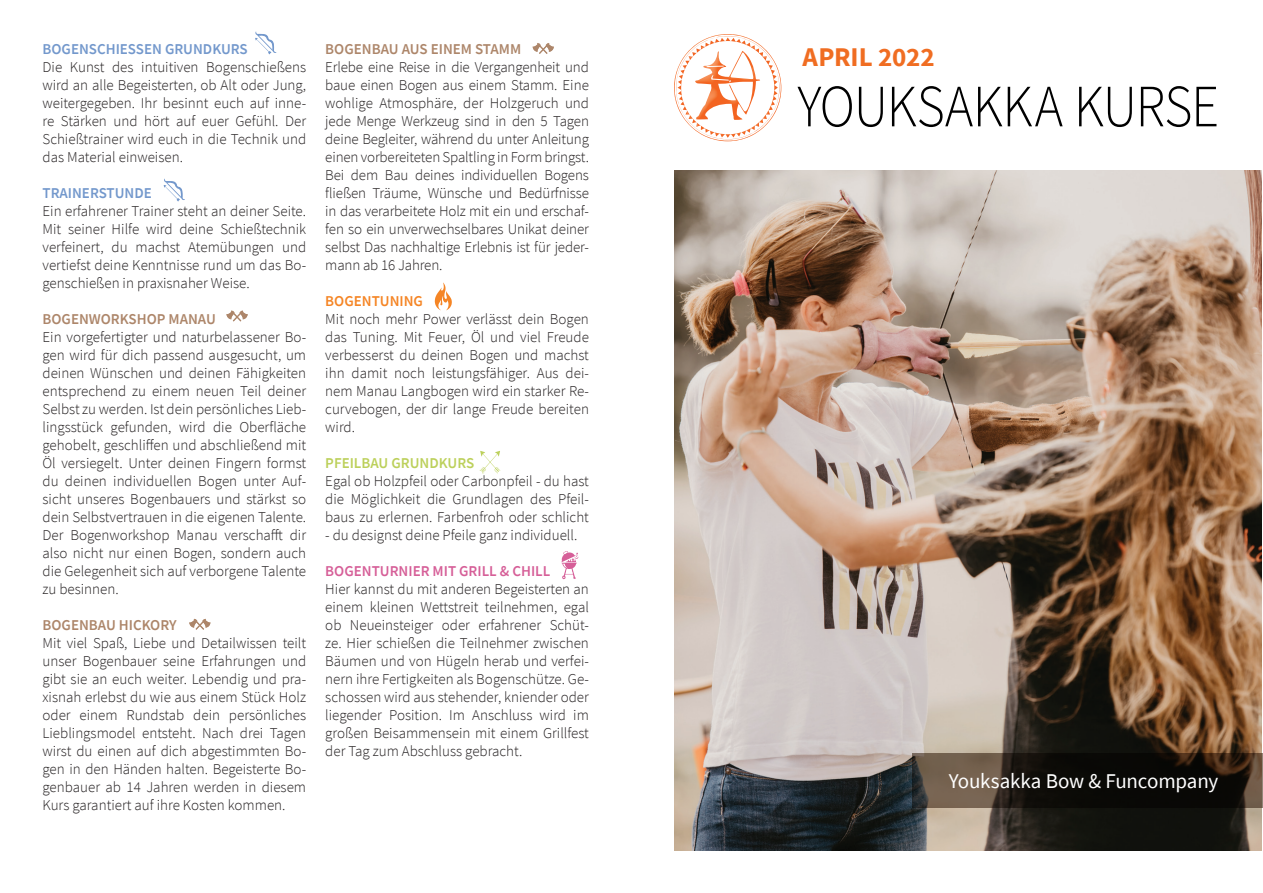
<style>
.page{position:relative;width:1263px;height:893px;background:#fff}
.page>*{position:absolute;margin:0;border:0;box-sizing:border-box;transform-origin:0 0}
.t1{font:300 60px "Source Sans Pro";letter-spacing:-.015em;color:#000;scale:.9 1}
.t2{font:700 27px "Source Sans Pro";letter-spacing:-.005em;color:#f06d22}
.t3{font:21px "Source Sans Pro";letter-spacing:-.01em;color:#fff}
.t4{font:300 15px/18px "Source Sans Pro";color:#231f20;text-align:justify}
.t5{font:600 15px "Source Sans Pro";color:#ad866a}
.t6{font:600 15px "Source Sans Pro";color:#7398cc}
.t7{font:600 15px "Source Sans Pro";color:#d65f98}
.t8{font:600 15px "Source Sans Pro";color:#bcd05b}
.t9{font:600 15px "Source Sans Pro";color:#f58525}
</style>
<div class="page">
<img style="left:674px;top:170px;width:588px;height:680px">
<svg style="left:912px;top:753px;width:351px;height:55px;background:#2b241c"></svg>
<img style="left:697px;top:34px;width:62px;height:10px">
<img style="left:674px;top:63px;width:6px;height:39px">
<img style="left:775px;top:63px;width:6px;height:43px">
<img style="left:712px;top:139px;width:31px;height:2px">
<img style="left:698px;top:36px;width:60px;height:10px">
<img style="left:775px;top:65px;width:4px;height:38px">
<img style="left:701px;top:38px;width:54px;height:10px">
<img style="left:698px;top:47px;width:6px;height:4px">
<img style="left:751px;top:47px;width:6px;height:4px">
<svg style="left:680px;top:44px;width:18px;height:24px"></svg>
<svg style="left:757px;top:44px;width:18px;height:24px"></svg>
<img style="left:677px;top:68px;width:9px;height:42px">
<img style="left:770px;top:68px;width:8px;height:41px">
<img style="left:679px;top:103px;width:98px;height:36px">
<img style="left:695px;top:51px;width:65px;height:69px">
<img style="left:676px;top:67px;width:4px;height:38px">
<svg style="left:533px;top:43px;width:21px;height:11px"></svg>
<svg style="left:255px;top:31px;width:21px;height:24px"></svg>
<svg style="left:435px;top:282px;width:17px;height:28px"></svg>
<svg style="left:163px;top:179px;width:22px;height:23px"></svg>
<svg style="left:226px;top:310px;width:22px;height:12px"></svg>
<svg style="left:189px;top:618px;width:22px;height:12px"></svg>
<svg style="left:479px;top:451px;width:22px;height:23px"></svg>
<svg style="left:561px;top:551px;width:17px;height:28px"></svg>
<p class="t6" style="left:43px;top:39px;width:207px">BOGENSCHIESSEN GRUNDKURS</p>
<p class="t4" style="left:43px;top:58px;width:265px">Die Kunst des intuitiven Bogenschießens wird an alle Begeisterten, ob Alt oder Jung, weitergegeben. Ihr besinnt euch auf inne&shy;re Stärken und hört auf euer Gefühl. Der Schießtrainer wird euch in die Technik und das Material einweisen.</p>
<p class="t6" style="left:43px;top:183px;width:111px">TRAINERSTUNDE</p>
<p class="t4" style="left:43px;top:202px;width:265px">Ein erfahrener Trainer steht an deiner Seite.<br>Mit seiner Hilfe wird deine Schießtechnik verfeinert, du machst Atemübungen und vertiefst deine Kenntnisse rund um das Bo&shy;genschießen in praxisnaher Weise.</p>
<p class="t5" style="left:43px;top:309px;width:175px">BOGENWORKSHOP MANAU</p>
<p class="t4" style="left:43px;top:328px;width:265px">Ein vorgefertigter und naturbelassener Bo&shy;gen wird für dich passend ausgesucht, um deinen Wünschen und deinen Fähigkeiten entsprechend zu einem neuen Teil deiner Selbst zu werden. Ist dein persönliches Lieb&shy;lingsstück gefunden, wird die Oberfläche gehobelt, geschliffen und abschließend mit Öl versiegelt. Unter deinen Fingern formst du deinen individuellen Bogen unter Auf&shy;sicht unseres Bogenbauers und stärkst so dein Selbstvertrauen in die eigenen Talente.<br>Der Bogenworkshop Manau verschafft dir also nicht nur einen Bogen, sondern auch die Gelegenheit sich auf verborgene Talente zu besinnen.</p>
<p class="t5" style="left:43px;top:615px;width:136px">BOGENBAU H ICKORY</p>
<p class="t4" style="left:43px;top:634px;width:265px">Mit viel Spaß, Liebe und Detailwissen teilt unser Bogenbauer seine Erfahrungen und gibt sie an euch weiter. Lebendig und pra&shy;xisnah erlebst du wie aus einem Stück Holz oder einem Rundstab dein persönliches Lieblingsmodel entsteht. Nach drei Tagen wirst du einen auf dich abgestimmten Bo&shy;gen in den Händen halten. Begeisterte Bo&shy;genbauer ab 14 Jahren werden in diesem Kurs garantiert auf ihre Kosten kommen.</p>
<p class="t5" style="left:325px;top:39px;width:185px">BOGENBAU AUS EINEM STAMM</p>
<p class="t4" style="left:325px;top:58px;width:265px">Erlebe eine Reise in die Vergangenheit und baue einen Bogen aus einem Stamm. Eine wohlige Atmosphäre, der Holzgeruch und jede Menge Werkzeug sind in den 5 Tagen deine Begleiter, während du unter Anleitung einen vorbereiteten Spaltling in Form bringst.<br>Bei dem Bau deines individuellen Bogens fließen Träume, Wünsche und Bedürfnisse in das verarbeitete Holz mit ein und erschaf&shy;fen so ein unverwechselbares Unikat deiner selbst Das nachhaltige Erlebnis ist für jeder&shy;mann ab 16 Jahren.</p>
<p class="t9" style="left:325px;top:291px;width:99px">BOGENTUNING</p>
<p class="t4" style="left:325px;top:310px;width:265px">Mit noch mehr Power verlässt dein Bogen das Tuning. Mit Feuer, Öl und viel Freude verbesserst du deinen Bogen und machst ihn damit noch leistungsfähiger. Aus dei&shy;nem Manau Langbogen wird ein starker Re&shy;curvebogen, der dir lange Freude bereiten wird.</p>
<p class="t8" style="left:325px;top:453px;width:150px">PFEILBAU GRUNDKURS</p>
<p class="t4" style="left:325px;top:472px;width:265px">Egal ob Holzpfeil oder Carbonpfeil - du hast die Möglichkeit die Grundlagen des Pfeil&shy;baus zu erlernen. Farbenfroh oder schlicht</p>
<p class="t4" style="left:325px;top:526px;width:253px">- du designst deine Pfeile ganz individuell.</p>
<p class="t7" style="left:325px;top:561px;width:226px">BOGENTURNIER M IT GRILL &amp; CHILL</p>
<p class="t4" style="left:325px;top:580px;width:265px">Hier kannst du mit anderen Begeisterten an einem kleinen Wettstreit teilnehmen, egal ob Neueinsteiger oder erfahrener Schüt&shy;ze. Hier schießen die Teilnehmer zwischen Bäumen und von Hügeln herab und verfei&shy;nern ihre Fertigkeiten als Bogenschütze. Ge&shy;schossen wird aus stehender, kniender oder liegender Position. Im Anschluss wird im großen Beisammensein mit einem Grillfest der Tag zum Abschluss gebracht.</p>
<h2 class="t2" style="left:803px;top:39px;width:134px">april 2022</h2>
<h1 class="t1" style="left:797px;top:70px;width:470px">YOUKSAKKA KURSE</h1>
<h3 class="t3" style="left:949px;top:768px;width:271px">Youksakka Bow &amp; Funcompany</h3>
</div>
